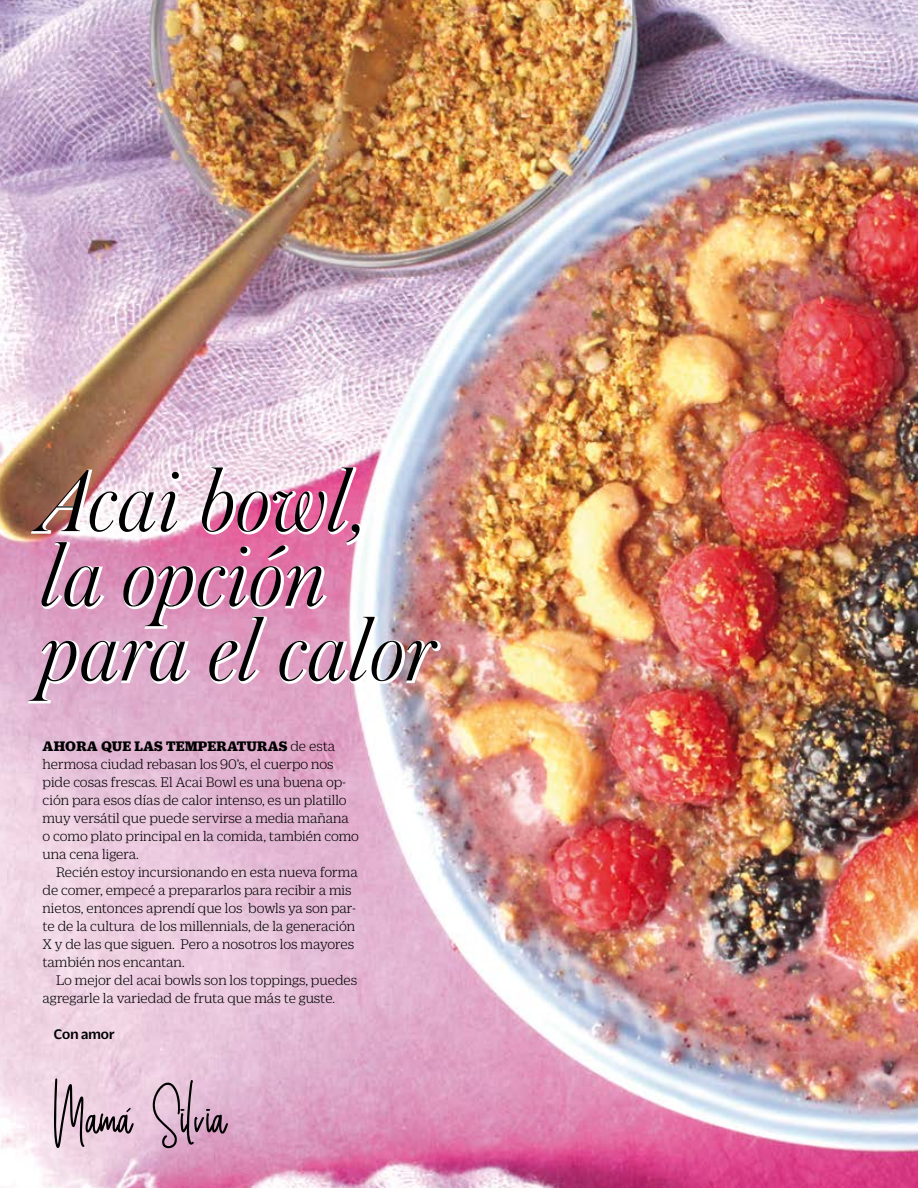
<style>
.page{position:relative;width:918px;height:1188px;background:#fff}
.page>*{position:absolute;margin:0;border:0;box-sizing:border-box;transform-origin:0 0}
.t1{font:italic 300 93px/74.7px "Austin";letter-spacing:.01em;color:#000}
.t2{font:300 15px/18px "Duplicate Ionic";letter-spacing:-.005em;color:#000}
.t3{font:500 15px "Duplicate Sans";color:#000}
.s1{font-weight:900}
</style>
<div class="page">
<img style="left:0;top:0;width:918px;height:1188px">
<img style="left:26px;top:466px;width:416px;height:239px">
<svg style="left:54px;top:1078px;width:174px;height:70px;background:#c9aabd"></svg>
<h1 class="t1" style="left:41px;top:462px;width:396px">Acai bowl, la opción para el calor</h1>
<p class="t2" style="left:43px;top:736px;width:318px"><span class="s1">AHORA QUE LAS TEMPERATURAS</span> de esta hermosa ciudad rebasan los 90’s, el cuerpo nos pide cosas frescas. El Acai Bowl es una buena op&shy;ción para esos días de calor intenso, es un platillo muy versátil que puede servirse a media mañana o como plato principal en la comida, también como una cena ligera.</p>
<p class="t2" style="left:43px;top:862px;width:317px;text-indent:13px">Recién estoy incursionando en esta nueva forma de comer, empecé a prepararlos para recibir a mis nietos, entonces aprendí que los bowls ya son par&shy;te de la cultura de los millennials, de la generación X y de las que siguen. Pero a nosotros los mayores también nos encantan.</p>
<p class="t2" style="left:43px;top:970px;width:316px;text-indent:13px">Lo mejor del acai bowls son los toppings, puedes agregarle la variedad de fruta que más te guste.</p>
<p class="t3" style="left:54px;top:1025px;width:62px">Con amor</p>
</div>
